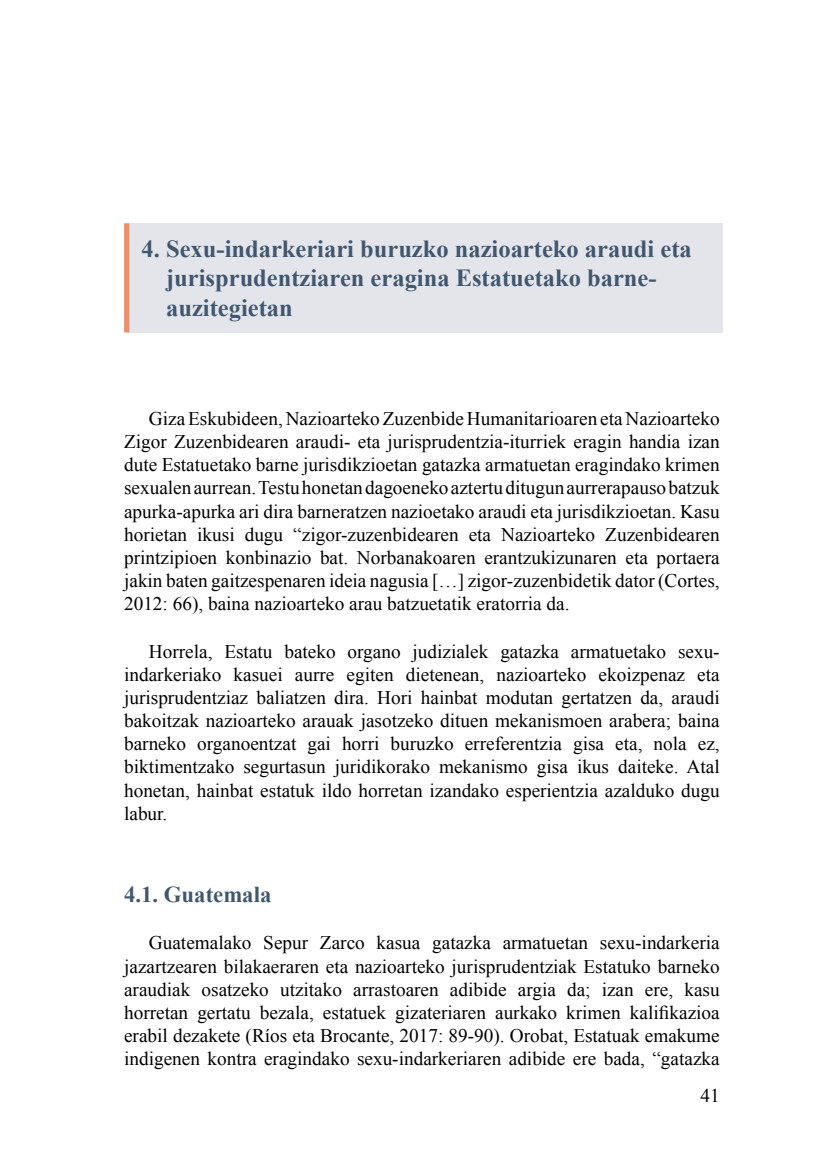
<style>
.page{position:relative;width:819px;height:1166px;background:#fff}
.page>*{position:absolute;margin:0;border:0;box-sizing:border-box;transform-origin:0 0}
.t1{font:700 24.5px/29.4px "Times New Roman";color:#415770}
.t2{font:700 22.75px "Times New Roman";color:#415770}
.t3{font:19.25px/23.1px "Times New Roman";color:#000;text-align:justify}
</style>
<div class="page">
<div style="left:127px;top:223px;width:595px;height:109px;background:#e4e5eb"></div>
<div style="left:124px;top:223px;width:5px;height:109px;background:#ee9068"></div>
<p class="t1" style="left:166px;top:233px;width:527px;text-indent:-24px">4. Sexu-indarkeriari buruzko nazioarteko araudi eta jurisprudentziaren eragina Estatuetako barne&shy;auzitegietan</p>
<p class="t3" style="left:124px;top:407px;width:597px;text-indent:25px">Giza Eskubideen, Nazioarteko Zuzenbide Humanitarioaren eta Nazioarteko Zigor Zuzenbidearen araudi- eta jurisprudentzia-iturriek eragin handia izan dute Estatuetako barne jurisdikzioetan gatazka armatuetan eragindako krimen sexualen aurrean. Testu honetan dagoeneko aztertu ditugun aurrerapauso batzuk apurka-apurka ari dira barneratzen nazioetako araudi eta jurisdikzioetan. Kasu horietan ikusi dugu “zigor-zuzenbidearen eta Nazioarteko Zuzenbidearen printzipioen konbinazio bat. Norbanakoaren erantzukizunaren eta portaera jakin baten gaitzespenaren ideia nagusia […] zigor-zuzenbidetik dator (Cortes, 2012: 66), baina nazioarteko arau batzuetatik eratorria da.</p>
<p class="t3" style="left:124px;top:639px;width:597px;text-indent:25px">Horrela, Estatu bateko organo judizialek gatazka armatuetako sexu&shy;indarkeriako kasuei aurre egiten dietenean, nazioarteko ekoizpenaz eta jurisprudentziaz baliatzen dira. Hori hainbat modutan gertatzen da, araudi bakoitzak nazioarteko arauak jasotzeko dituen mekanismoen arabera; baina barneko organoentzat gai horri buruzko erreferentzia gisa eta, nola ez, biktimentzako segurtasun juridikorako mekanismo gisa ikus daiteke. Atal honetan, hainbat estatuk ildo horretan izandako esperientzia azalduko dugu labur.</p>
<p class="t2" style="left:124px;top:878px;width:149px">4.1. Guatemala</p>
<p class="t3" style="left:124px;top:931px;width:597px;text-indent:25px">Guatemalako Sepur Zarco kasua gatazka armatuetan sexu-indarkeria jazartzearen bilakaeraren eta nazioarteko jurisprudentziak Estatuko barneko araudiak osatzeko utzitako arrastoaren adibide argia da; izan ere, kasu horretan gertatu bezala, estatuek gizateriaren aurkako krimen kalifikazioa erabil dezakete (Ríos eta Brocante, 2017: 89-90). Orobat, Estatuak emakume indigenen kontra eragindako sexu-indarkeriaren adibide ere bada, “gatazka</p>
<p class="t3" style="left:700px;top:1084px;width:21px">41</p>
</div>
